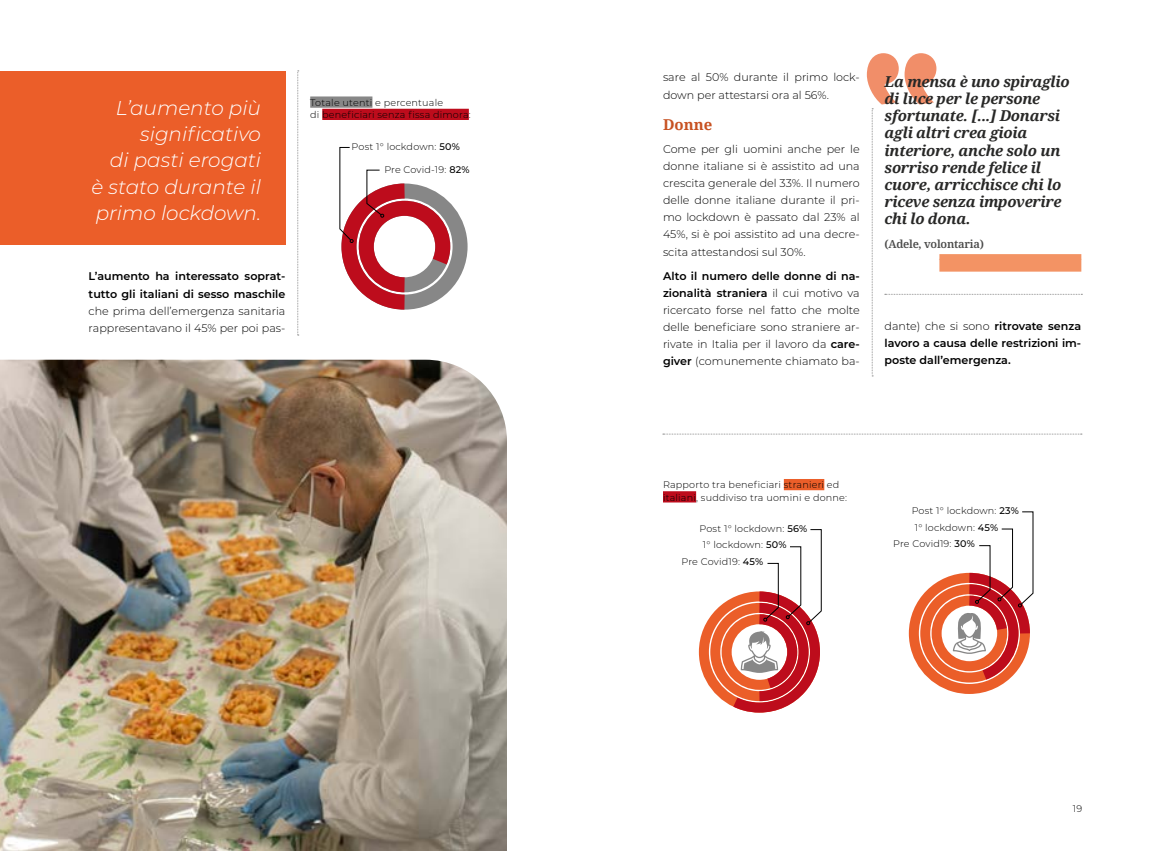
<style>
.page{position:relative;width:1170px;height:851px;background:#fff}
.page>*{position:absolute;margin:0;border:0;box-sizing:border-box;transform-origin:0 0}
.t1{font:italic 300 20px/26.2px "Montserrat";color:#fff;text-align:right}
.t2{font:italic 700 15px/17.1px "Noto Serif";letter-spacing:-.02em;color:#282827}
.t3{font:700 15px "Noto Serif";color:#c75121}
.t4{font:300 11.12px/17.1px "Montserrat";color:#000}
.t5{font:600 11.12px/17.1px "Montserrat";color:#000}
.t6{font:600 11.12px "Noto Serif";letter-spacing:-.02em;color:#4a4a49}
.t7{font:300 9.62px/12.2px "Montserrat";letter-spacing:.02em;color:#000}
.s1{font-weight:500}
.s2{font-weight:600}
.s3{font-weight:300}
</style>
<div class="page">
<svg style="left:297px;top:71px;width:2px;height:265px"></svg>
<div style="left:0;top:71px;width:285px;height:174px;background:#eb5e29"></div>
<div style="left:310px;top:96px;width:62px;height:12px;background:#878787"></div>
<div style="left:322px;top:109px;width:147px;height:11px;background:#bd0c1c"></div>
<svg style="left:339px;top:147px;width:129px;height:163px"></svg>
<img style="left:0;top:359px;width:507px;height:491px">
<div style="left:783px;top:479px;width:41px;height:11px;background:#eb5e29"></div>
<div style="left:663px;top:491px;width:33px;height:11px;background:#bd0c1c"></div>
<svg style="left:698px;top:529px;width:124px;height:184px"></svg>
<svg style="left:908px;top:511px;width:126px;height:183px"></svg>
<svg style="left:662px;top:434px;width:419px;height:1px"></svg>
<svg style="left:866px;top:53px;width:216px;height:323px"></svg>
<h1 class="t1" style="left:91px;top:94px;width:171px">L’aumento più significativo<br>di pasti erogati<br>è stato durante il primo lockdown.</h1>
<p class="t7" style="left:310px;top:96px;width:162px">Totale utenti e percentuale<br>di beneficiari senza fissa dimora:</p>
<p class="t7" style="left:351px;top:140px;width:110px">Post 1° lockdown: <span class="s1">50%</span></p>
<p class="t7" style="left:384px;top:163px;width:87px">Pre Covid-19: <span class="s1">82%</span></p>
<p class="t5" style="left:89px;top:267px;width:198px">L’aumento ha interessato soprat&shy;tutto gli italiani di sesso maschile</p>
<p class="t4" style="left:89px;top:302px;width:198px">che prima dell’emergenza sanitaria rappresentavano il 45% per poi pas-</p>
<p class="t4" style="left:663px;top:69px;width:198px">sare al 50% durante il primo lock&shy;down per attestarsi ora al 56%.</p>
<h2 class="t3" style="left:663px;top:114px;width:51px">Donne</h2>
<p class="t4" style="left:663px;top:140px;width:198px;text-align:justify">Come per gli uomini anche per le donne italiane si è assistito ad una crescita generale del 33%. Il numero delle donne italiane durante il pri&shy;mo lockdown è passato dal 23% al 45%, si è poi assistito ad una decre&shy;scita attestandosi sul 30%.</p>
<p class="t4" style="left:663px;top:267px;width:198px;text-align:justify"><span class="s2">Alto il numero delle donne di na&shy;zionalità straniera</span> il cui motivo va ricercato forse nel fatto che molte delle beneficiare sono straniere ar&shy;rivate in Italia per il lavoro da <span class="s2">care&shy;giver</span> (comunemente chiamato ba-</p>
<h2 class="t2" style="left:884px;top:72px;width:187px">La mensa è uno spiraglio di luce per le persone sfortunate. [...] Donarsi agli altri crea gioia interiore, anche solo un sorriso rende felice il cuore, arricchisce chi lo riceve senza impoverire chi lo dona.</h2>
<p class="t6" style="left:884px;top:236px;width:101px">(Adele, volontaria)</p>
<p class="t5" style="left:884px;top:317px;width:198px;text-align:justify"><span class="s3">dante) che si sono</span> ritrovate senza lavoro a causa delle restrizioni im&shy;poste dall’emergenza.</p>
<p class="t7" style="left:663px;top:478px;width:186px">Rapporto tra beneficiari stranieri ed italiani, suddiviso tra uomini e donne:</p>
<p class="t7" style="left:699px;top:522px;width:109px">Post 1° lockdown: <span class="s1">56%</span></p>
<p class="t7" style="left:703px;top:538px;width:85px">1° lockdown: <span class="s1">50%</span></p>
<p class="t7" style="left:681px;top:555px;width:83px">Pre Covid19: <span class="s1">45%</span></p>
<p class="t7" style="left:911px;top:504px;width:109px">Post 1° lockdown: <span class="s1">23%</span></p>
<p class="t7" style="left:914px;top:520px;width:85px">1° lockdown: <span class="s1">45%</span></p>
<p class="t7" style="left:893px;top:537px;width:83px">Pre Covid19: <span class="s1">30%</span></p>
<p class="t7" style="left:1072px;top:802px;width:11px">19</p>
</div>
